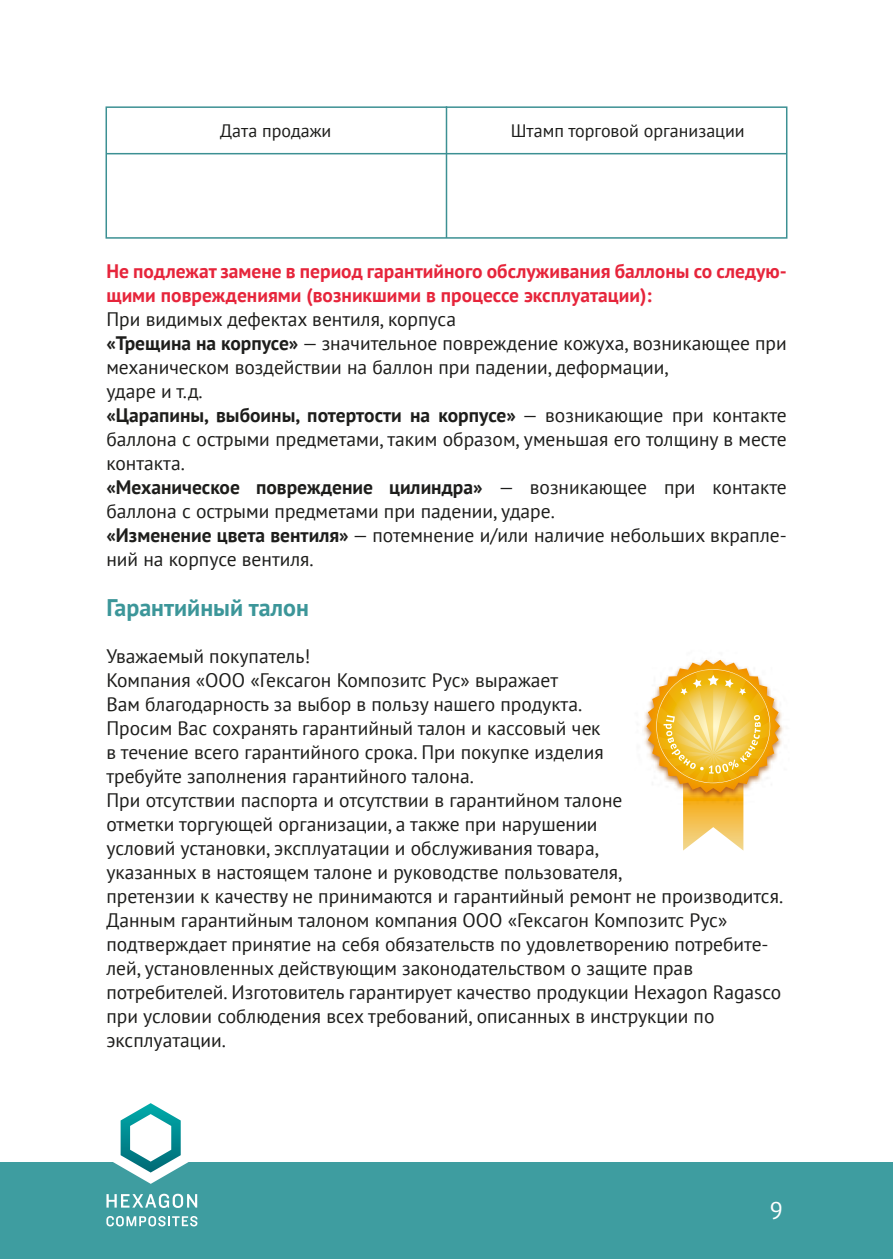
<style>
.page{position:relative;width:893px;height:1259px;background:#fff}
.page>*{position:absolute;margin:0;border:0;box-sizing:border-box;transform-origin:0 0}
.t1{font:700 24px "PT Sans";color:#3c9699}
.t2{font:24px "PT Sans";color:#fff}
.t3{font:19.5px/24px "PT Sans";color:#1d1d1b}
.t4{font:700 19.5px/24px "PT Sans";color:#e6253b}
.t5{font:18px "PT Sans";color:#1d1d1b}
.s1{font-weight:700}
</style>
<div class="page">
<div style="left:0;top:1162px;width:893px;height:97px;background:#3e9da0"></div>
<svg style="left:106px;top:1193px;width:91px;height:15px"></svg>
<svg style="left:106px;top:1216px;width:91px;height:10px"></svg>
<svg style="left:113px;top:1103px;width:76px;height:80px"></svg>
<div style="left:106px;top:106px;width:681px;height:133px;border:2px solid #3c9093"></div>
<hr style="left:106px;top:153px;width:681px;height:1px;background:#3c9093">
<hr style="left:446px;top:106px;width:1px;height:132px;background:#3c9093">
<svg style="left:646px;top:660px;width:134px;height:190px"></svg>
<p class="t5" style="left:220px;top:119px;width:113px">Дата продажи</p>
<p class="t5" style="left:511px;top:119px;width:235px">Штамп торговой организации</p>
<p class="t4" style="left:106px;top:259px;width:682px">Не подлежат замене в период гарантийного обслуживания баллоны со следую&shy;щими повреждениями (возникшими в процессе эксплуатации):</p>
<p class="t3" style="left:106px;top:306px;width:682px">При видимых дефектах вентиля, корпуса<br><span class="s1">«Трещина на корпусе»</span> — значительное повреждение кожуха, возникающее при механическом воздействии на баллон при падении, деформации,<br>ударе и т.д.<br><span class="s1">«Царапины, выбоины, потертости на корпусе»</span> — возникающие при контакте баллона с острыми предметами, таким образом, уменьшая его толщину в месте контакта.<br><span class="s1">«Механическое повреждение цилиндра»</span> — возникающее при контакте баллона с острыми предметами при падении, ударе.<br><span class="s1">«Изменение цвета вентиля»</span> — потемнение и/или наличие небольших вкрапле&shy;ний на корпусе вентиля.</p>
<p class="t1" style="left:106px;top:592px;width:204px">Гарантийный талон</p>
<p class="t3" style="left:106px;top:643px;width:678px">Уважаемый покупатель!<br>Компания «ООО «Гексагон Композитс Рус» выражает<br>Вам благодарность за выбор в пользу нашего продукта.<br>Просим Вас сохранять гарантийный талон и кассовый чек<br>в течение всего гарантийного срока. При покупке изделия<br>требуйте заполнения гарантийного талона.<br>При отсутствии паспорта и отсутствии в гарантийном талоне<br>отметки торгующей организации, а также при нарушении<br>условий установки, эксплуатации и обслуживания товара,<br>указанных в настоящем талоне и руководстве пользователя,<br>претензии к качеству не принимаются и гарантийный ремонт не производится.<br>Данным гарантийным талоном компания ООО «Гексагон Композитс Рус» подтверждает принятие на себя обязательств по удовлетворению потребите&shy;лей, установленных действующим законодательством о защите прав потребителей. Изготовитель гарантирует качество продукции Hexagon Ragasco при условии соблюдения всех требований, описанных в инструкции по эксплуатации.</p>
<p class="t2" style="left:770px;top:1195px;width:15px">9</p>
</div>
